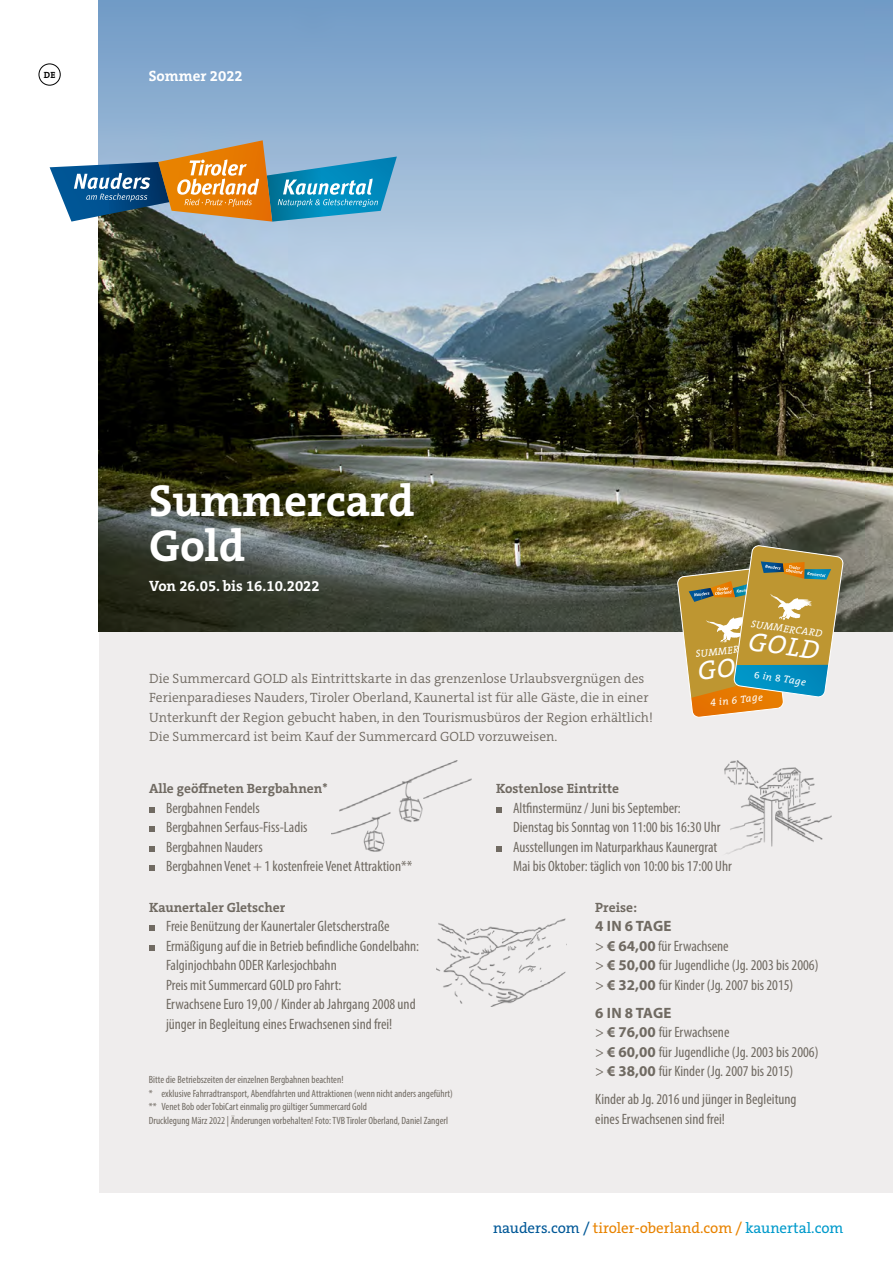
<style>
.page{position:relative;width:893px;height:1263px;background:#fff}
.page>*{position:absolute;margin:0;border:0;box-sizing:border-box;transform-origin:0 0}
.t1{font:700 45px/45px "The Serif C5";color:#fff}
.t2{font:italic 26.7px "The Serif";color:#fff}
.t3{font:italic 26.7px "The Serif C5";color:#fff}
.t4{font:condensed 15px/19.5px "Myriad Pro";color:#706a62}
.t5{font:15px "The Serif C5";color:#e88300}
.t6{font:700 15px "The Serif C5";color:#fff}
.t7{font:300 13.5px/19.5px "The Serif C5";color:#706a62}
.t8{font:700 13.5px "The Serif C5";color:#706a62}
.t9{font:condensed 10.5px/13.5px "Myriad Pro";color:#706a62}
.t10{font:italic 10.2px "The Serif";color:#fff}
.t11{font:italic 10.2px "The Serif C5";color:#fff}
.t12{font:700 9px "The Serif C5";color:#000}
.s1{font-style:normal}
.s2{font-family:"The Serif Caps"}
.s3{font-weight:700;font-stretch:normal}
.s4{color:#005897}
.s5{color:#009acb}
</style>
<div class="page">
<div style="left:99px;top:0;width:794px;height:1193px;background:#efeded"></div>
<img style="left:99px;top:0;width:794px;height:631px">
<svg style="left:496px;top:807px;width:6px;height:5px"></svg>
<svg style="left:496px;top:846px;width:6px;height:5px"></svg>
<svg style="left:149px;top:807px;width:6px;height:5px"></svg>
<svg style="left:149px;top:826px;width:6px;height:6px"></svg>
<svg style="left:149px;top:846px;width:6px;height:5px"></svg>
<svg style="left:149px;top:865px;width:6px;height:6px"></svg>
<svg style="left:149px;top:926px;width:6px;height:5px"></svg>
<svg style="left:149px;top:945px;width:6px;height:6px"></svg>
<div style="left:39px;top:64px;width:21px;height:21px;border:1px solid #000;border-radius:50%"></div>
<svg style="left:677px;top:545px;width:167px;height:173px;background:#ab9a5f"></svg>
<svg style="left:50px;top:140px;width:347px;height:82px;background:#83999a"></svg>
<img style="left:331px;top:760px;width:140px;height:92px">
<img style="left:724px;top:760px;width:108px;height:94px">
<img style="left:437px;top:918px;width:129px;height:88px">
<p class="t12" style="left:44px;top:69px;width:13px">DE</p>
<p class="t6" style="left:149px;top:67px;width:96px">Sommer 2022</p>
<h1 class="t1" style="left:149px;top:479px;width:267px">Summercard<br>Gold</h1>
<p class="t6" style="left:149px;top:576px;width:172px">Von 26.05. bis 16.10.2022</p>
<p class="t7" style="left:149px;top:668px;width:505px">Die Summercard GOLD als Eintrittskarte in das grenzenlose Urlaubsvergnügen des Ferienparadieses Nauders, Tiroler Oberland, Kaunertal ist für alle Gäste, die in einer Unterkunft der Region gebucht haben, in den Tourismusbüros der Region erhältlich!<br>Die Summercard ist beim Kauf der Summercard GOLD vorzuweisen.</p>
<p class="t11" style="left:752px;top:617px;width:73px;rotate:8deg">SUMMERCARD</p>
<h2 class="t3" style="left:751px;top:624px;width:72px;rotate:8deg">GOLD</h2>
<p class="t11" style="left:755px;top:668px;width:54px;rotate:8deg"><span class="s1">6</span> in <span class="s1">8</span> Tage</p>
<p class="t10" style="left:695px;top:645px;width:72px;rotate:-6deg">SUMMERCARD</p>
<h2 class="t2" style="left:695px;top:649px;width:72px;rotate:-7deg">GOLD</h2>
<p class="t10" style="left:709px;top:694px;width:54px;rotate:-6deg"><span class="s2">4</span> in <span class="s2">6</span> Tage</p>
<p class="t8" style="left:149px;top:780px;width:180px">Alle geöffneten Bergbahnen*</p>
<p class="t4" style="left:166px;top:798px;width:248px">Bergbahnen Fendels<br>Bergbahnen Serfaus-Fiss-Ladis<br>Bergbahnen Nauders<br>Bergbahnen Venet + 1 kostenfreie Venet Attraktion**</p>
<p class="t8" style="left:149px;top:899px;width:138px">Kaunertaler Gletscher</p>
<p class="t4" style="left:166px;top:916px;width:255px">Freie Benützung der Kaunertaler Gletscherstraße Ermäßigung auf die in Betrieb befindliche Gondelbahn:<br>Falginjochbahn ODER Karlesjochbahn<br>Preis mit Summercard GOLD pro Fahrt:<br>Erwachsene Euro 19,00 / Kinder ab Jahrgang 2008 und jünger in Begleitung eines Erwachsenen sind frei!</p>
<p class="t9" style="left:149px;top:1073px;width:306px">Bitte die Betriebszeiten der einzelnen Bergbahnen beachten!<br>* exklusive Fahrradtransport, Abendfahrten und Attraktionen (wenn nicht anders angeführt) ** Venet Bob oder TobiCart einmalig pro gültiger Summercard Gold<br>Drucklegung März 2022 | Änderungen vorbehalten! Foto: TVB Tiroler Oberland, Daniel Zangerl</p>
<p class="t8" style="left:496px;top:780px;width:124px">Kostenlose Eintritte</p>
<p class="t4" style="left:513px;top:798px;width:220px">Altfinstermünz / Juni bis September:<br>Dienstag bis Sonntag von 11:00 bis 16:30 Uhr Ausstellungen im Naturparkhaus Kaunergrat Mai bis Oktober: täglich von 10:00 bis 17:00 Uhr</p>
<p class="t8" style="left:595px;top:898px;width:43px">Preise:</p>
<p class="t4" style="left:595px;top:916px;width:225px"><span class="s3">4 IN 6 TAGE<br></span>&gt; <span class="s3">€ 64,00</span> für Erwachsene<br>&gt; <span class="s3">€ 50,00</span> für Jugendliche (Jg. 2003 bis 2006) &gt; <span class="s3">€ 32,00</span> für Kinder (Jg. 2007 bis 2015)</p>
<p class="t4" style="left:595px;top:1003px;width:225px"><span class="s3">6 IN 8 TAGE<br></span>&gt; <span class="s3">€ 76,00</span> für Erwachsene<br>&gt; <span class="s3">€ 60,00</span> für Jugendliche (Jg. 2003 bis 2006) &gt; <span class="s3">€ 38,00</span> für Kinder (Jg. 2007 bis 2015)</p>
<p class="t4" style="left:595px;top:1089px;width:203px">Kinder ab Jg. 2016 und jünger in Begleitung eines Erwachsenen sind frei!</p>
<p class="t5" style="left:493px;top:1219px;width:352px"><span class="s4">nauders.com /</span> tiroler-oberland.com / <span class="s5">kaunertal.com</span></p>
</div>
